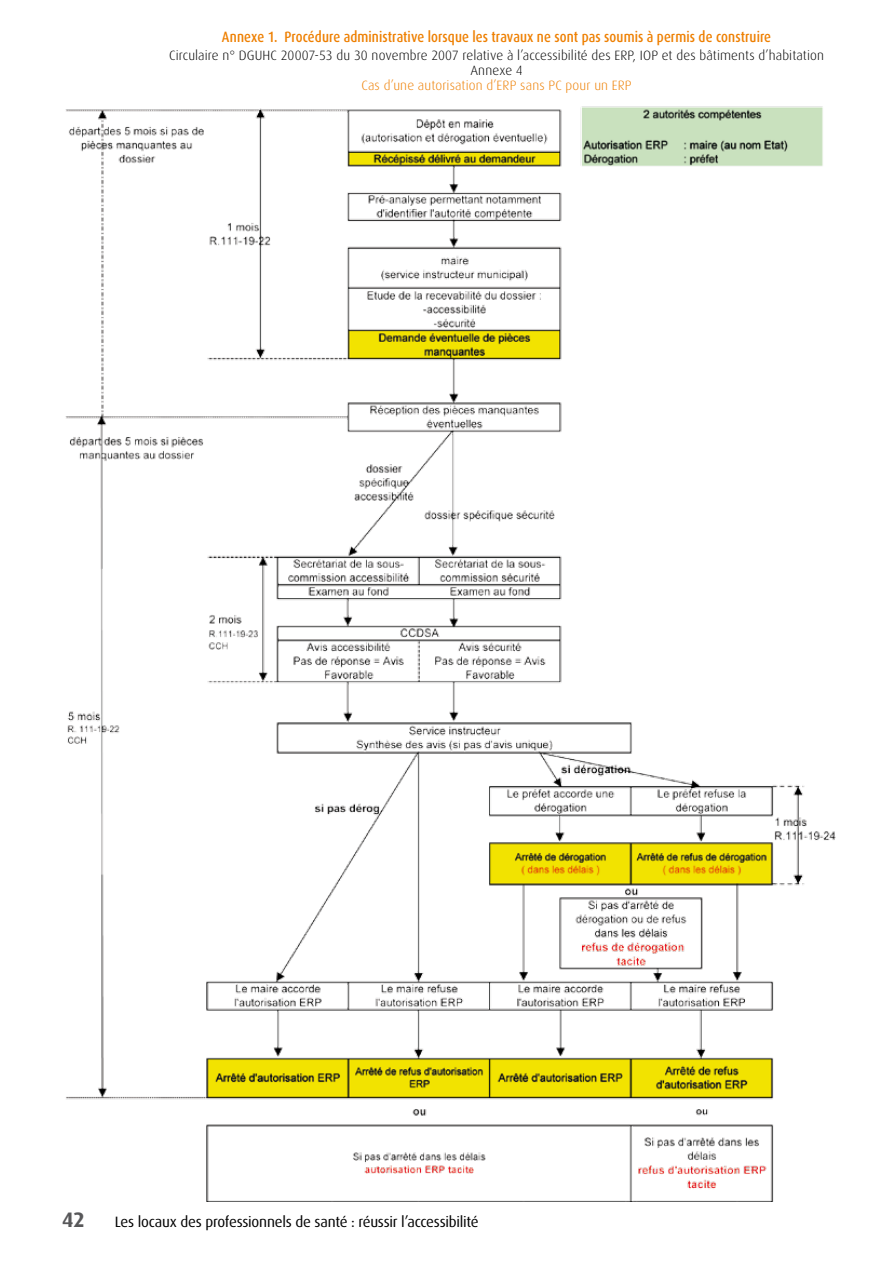
<style>
.page{position:relative;width:893px;height:1263px;background:#fff}
.page>*{position:absolute;margin:0;border:0;box-sizing:border-box;transform-origin:0 0}
.t1{font:700 21px "Dax";color:#58585a}
.t2{font:500 15px "Dax";letter-spacing:.005em;color:#ee7f00;scale:.85 1}
.t3{font:15px "Dax";letter-spacing:-.015em;color:#000}
.t4{font:300 13.5px/15px "Dax";letter-spacing:.005em;color:#000;text-align:center}
.t5{font:300 13.5px "Dax";letter-spacing:.01em;color:#ee7f00}
</style>
<div class="page">
<img style="left:65px;top:106px;width:771px;height:1095px">
<p class="t2" style="left:222px;top:28px;width:648px">Annexe 1. Procédure administrative lorsque les travaux ne sont pas soumis à permis de construire</p>
<p class="t4" style="left:169px;top:48px;width:656px">Circulaire n° DGUHC 20007-53 du 30 novembre 2007 relative à l’accessibilité des ERP, IOP et des bâtiments d’habitation<br>Annexe 4</p>
<p class="t5" style="left:361px;top:78px;width:272px">Cas d’une autorisation d’ERP sans PC pour un ERP</p>
<h1 class="t1" style="left:62px;top:1207px;width:25px">42</h1>
<p class="t3" style="left:115px;top:1213px;width:365px">Les locaux des professionnels de santé : réussir l’accessibilité</p>
</div>
